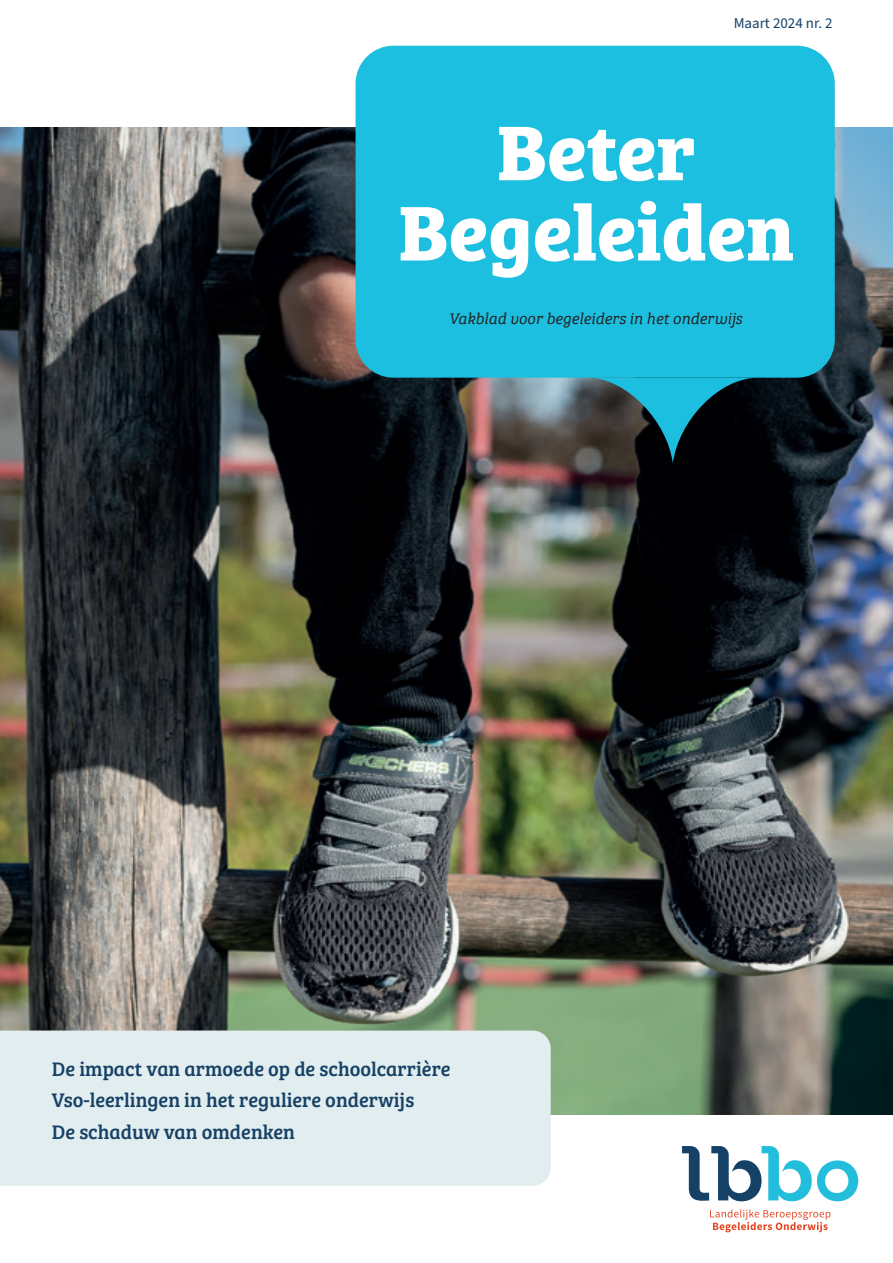
<style>
.page{position:relative;width:893px;height:1263px;background:#fff}
.page>*{position:absolute;margin:0;border:0;box-sizing:border-box;transform-origin:0 0}
.t1{font:700 80.25px/80.2px "Bree Serif";color:#fff;text-align:center}
.t2{font:20.25px/31.5px "Bree Serif";color:#164165}
.t3{font:italic 16.05px "Bree Serif Lt";letter-spacing:-.005em;color:#231f20}
.t4{font:15px "Source Sans Pro";color:#164165}
</style>
<div class="page">
<img style="left:0;top:128px;width:893px;height:987px">
<div style="left:356px;top:46px;width:479px;height:332px;background:#1cbfdf;border-radius:38px"></div>
<svg style="left:682px;top:1146px;width:176px;height:55px"></svg>
<svg style="left:710px;top:1209px;width:120px;height:23px"></svg>
<svg style="left:587px;top:378px;width:171px;height:85px;background:#1a444d"></svg>
<div style="left:0;top:1030px;width:551px;height:156px;background:#e2edf0"></div>
<p class="t4" style="left:734px;top:13px;width:100px">Maart 2024 nr. 2</p>
<h1 class="t1" style="left:398px;top:107px;width:397px">Beter<br>Begeleiden</h1>
<p class="t3" style="left:449px;top:307px;width:295px">Vakblad voor begeleiders in het onderwijs</p>
<p class="t2" style="left:52px;top:1052px;width:400px">De impact van armoede op de schoolcarrière<br>Vso-leerlingen in het reguliere onderwijs<br>De schaduw van omdenken</p>
</div>
